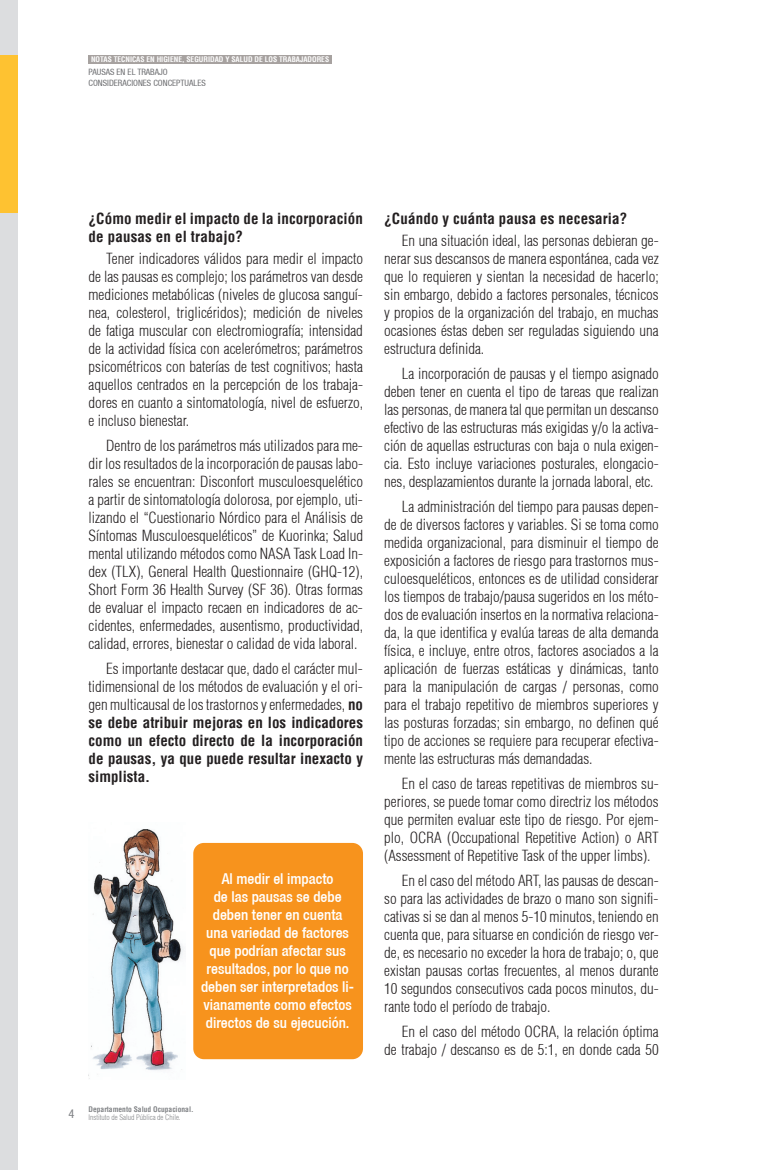
<style>
.page{position:relative;width:765px;height:1170px;background:#fff}
.page>*{position:absolute;margin:0;border:0;box-sizing:border-box;transform-origin:0 0}
.t1{font:300 condensed 15px/18px "Helvetica";color:#231f20;text-align:justify}
.t2{font:500 condensed 15px/18px "Helvetica 67";color:#fff;text-align:center}
.t3{font:700 condensed 15px/18px "Helvetica";letter-spacing:.01em;color:#231f20}
.t4{font:condensed 12.5px "Helvetica 57";color:#808285}
.t5{font:condensed 8.75px/10.5px "Helvetica 57";color:#6c6d70}
.t6{font:700 condensed 7.5px "Helvetica";color:#fff}
.t7{font:300 condensed 7.5px "Helvetica";color:#808285}
.t8{font:700 condensed 7.5px "Helvetica";color:#808285}
.s1{font-weight:700}
</style>
<div class="page">
<div style="left:0;top:0;width:18px;height:1169px;background:#dcdddf"></div>
<div style="left:0;top:55px;width:18px;height:158px;background:#fec231"></div>
<div style="left:89px;top:55px;width:243px;height:9px;background:#a7a2a0"></div>
<img style="left:89px;top:829px;width:95px;height:250px">
<div style="left:193px;top:842px;width:170px;height:217px;background:#f7931d;border-radius:11px"></div>
<p class="t6" style="left:91px;top:55px;width:240px">NOTAS TECNICAS EN HIGIENE, SEGURIDAD Y SALUD DE LOS TRABAJADORES</p>
<p class="t5" style="left:89px;top:67px;width:119px">PAUSAS EN EL TRABAJO<br>CONSIDERACIONES CONCEPTUALES</p>
<p class="t3" style="left:89px;top:209px;width:276px">¿Cómo medir el impacto de la incorporación de pausas en el trabajo?</p>
<p class="t1" style="left:89px;top:249px;width:276px;text-indent:18px">Tener indicadores válidos para medir el impacto de las pausas es complejo; los parámetros van desde mediciones metabólicas (niveles de glucosa sanguí&shy;nea, colesterol, triglicéridos); medición de niveles de fatiga muscular con electromiografía; intensidad de la actividad física con acelerómetros; parámetros psicométricos con baterías de test cognitivos; hasta aquellos centrados en la percepción de los trabaja&shy;dores en cuanto a sintomatología, nivel de esfuerzo, e incluso bienestar.</p>
<p class="t1" style="left:89px;top:436px;width:276px;text-indent:18px">Dentro de los parámetros más utilizados para me&shy;dir los resultados de la incorporación de pausas labo&shy;rales se encuentran: Disconfort musculoesquelético a partir de sintomatología dolorosa, por ejemplo, uti&shy;lizando el “Cuestionario Nórdico para el Análisis de Síntomas Musculoesqueléticos” de Kuorinka; Salud mental utilizando métodos como NASA Task Load In&shy;dex (TLX), General Health Questionnaire (GHQ-12), Short Form 36 Health Survey (SF 36). Otras formas de evaluar el impacto recaen en indicadores de ac&shy;cidentes, enfermedades, ausentismo, productividad, calidad, errores, bienestar o calidad de vida laboral.</p>
<p class="t1" style="left:89px;top:659px;width:276px;text-indent:18px">Es importante destacar que, dado el carácter mul&shy;tidimensional de los métodos de evaluación y el ori&shy;gen multicausal de los trastornos y enfermedades, <span class="s1">no se debe atribuir mejoras en los indicadores como un efecto directo de la incorporación de pausas, ya que puede resultar inexacto y simplista.</span></p>
<p class="t2" style="left:201px;top:869px;width:155px">Al medir el impacto<br>de las pausas se debe deben tener en cuenta una variedad de factores que podrían afectar sus resultados, por lo que no deben ser interpretados li&shy;vianamente como efectos directos de su ejecución.</p>
<p class="t4" style="left:68px;top:1105px;width:7px">4</p>
<p class="t8" style="left:89px;top:1104px;width:107px">Departamento Salud Ocupacional.</p>
<p class="t7" style="left:89px;top:1112px;width:94px">Instituto de Salud Pública de Chile.</p>
<p class="t3" style="left:384px;top:209px;width:245px">¿Cuándo y cuánta pausa es necesaria?</p>
<p class="t1" style="left:384px;top:231px;width:276px;text-indent:18px">En una situación ideal, las personas debieran ge&shy;nerar sus descansos de manera espontánea, cada vez que lo requieren y sientan la necesidad de hacerlo; sin embargo, debido a factores personales, técnicos y propios de la organización del trabajo, en muchas ocasiones éstas deben ser reguladas siguiendo una estructura definida.</p>
<p class="t1" style="left:384px;top:364px;width:276px;text-indent:18px">La incorporación de pausas y el tiempo asignado deben tener en cuenta el tipo de tareas que realizan las personas, de manera tal que permitan un descanso efectivo de las estructuras más exigidas y/o la activa&shy;ción de aquellas estructuras con baja o nula exigen&shy;cia. Esto incluye variaciones posturales, elongacio&shy;nes, desplazamientos durante la jornada laboral, etc.</p>
<p class="t1" style="left:384px;top:497px;width:276px;text-indent:18px">La administración del tiempo para pausas depen&shy;de de diversos factores y variables. Si se toma como medida organizacional, para disminuir el tiempo de exposición a factores de riesgo para trastornos mus&shy;culoesqueléticos, entonces es de utilidad considerar los tiempos de trabajo/pausa sugeridos en los méto&shy;dos de evaluación insertos en la normativa relaciona&shy;da, la que identifica y evalúa tareas de alta demanda física, e incluye, entre otros, factores asociados a la aplicación de fuerzas estáticas y dinámicas, tanto para la manipulación de cargas / personas, como para el trabajo repetitivo de miembros superiores y las posturas forzadas; sin embargo, no definen qué tipo de acciones se requiere para recuperar efectiva&shy;mente las estructuras más demandadas.</p>
<p class="t1" style="left:384px;top:774px;width:276px;text-indent:18px">En el caso de tareas repetitivas de miembros su&shy;periores, se puede tomar como directriz los métodos que permiten evaluar este tipo de riesgo. Por ejem&shy;plo, OCRA (Occupational Repetitive Action) o ART (Assessment of Repetitive Task of the upper limbs).</p>
<p class="t1" style="left:384px;top:871px;width:276px;text-indent:18px">En el caso del método ART, las pausas de descan&shy;so para las actividades de brazo o mano son signifi&shy;cativas si se dan al menos 5-10 minutos, teniendo en cuenta que, para situarse en condición de riesgo ver&shy;de, es necesario no exceder la hora de trabajo; o, que existan pausas cortas frecuentes, al menos durante 10 segundos consecutivos cada pocos minutos, du&shy;rante todo el período de trabajo.</p>
<p class="t1" style="left:384px;top:1022px;width:276px;text-align:right">En el caso del método OCRA, la relación óptima<br>de trabajo / descanso es de 5:1, en donde cada 50</p>
</div>
